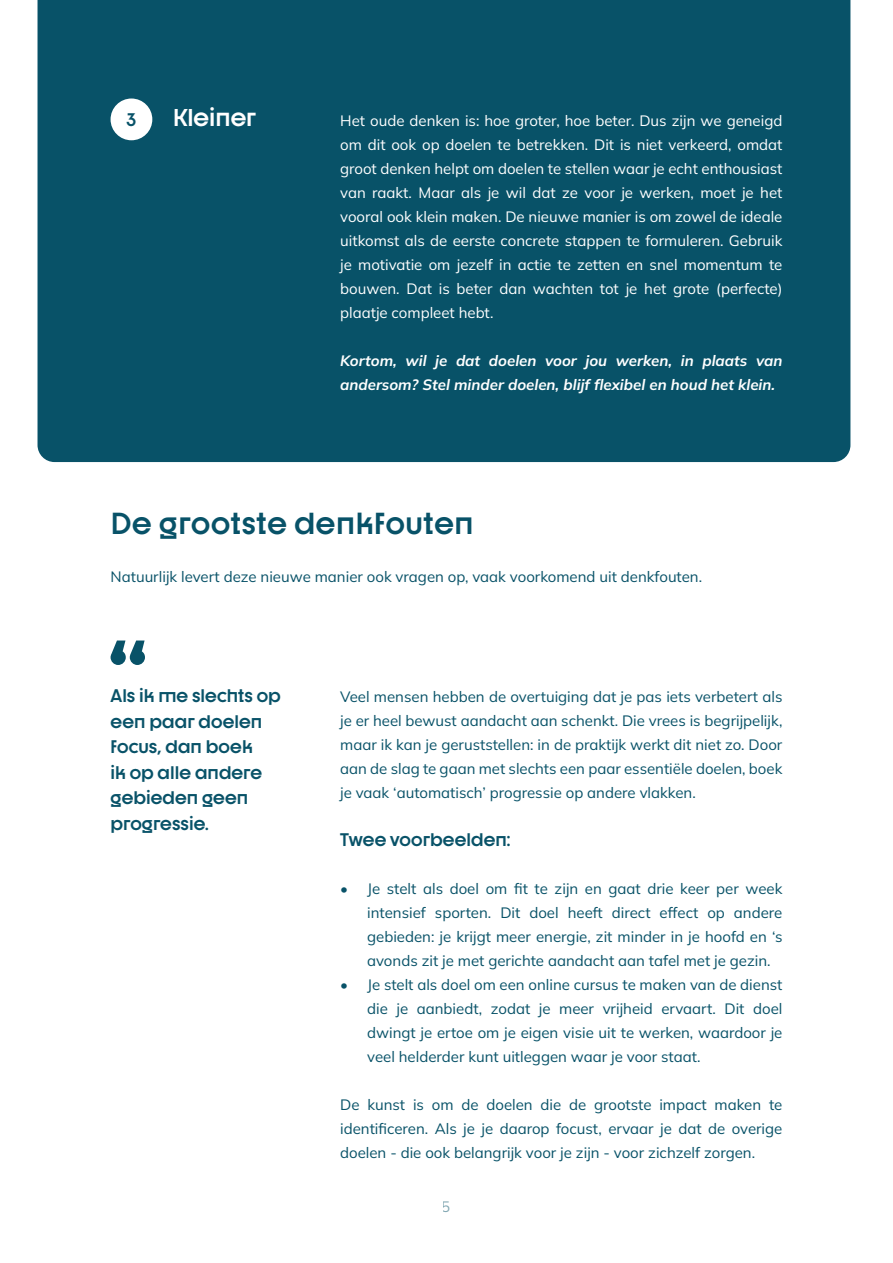
<style>
.page{position:relative;width:893px;height:1263px;background:#fff}
.page>*{position:absolute;margin:0;border:0;box-sizing:border-box;transform-origin:0 0}
.t1{font:700 30px "Dystopian";letter-spacing:.02em;color:#085268}
.t2{font:700 24px "Dystopian";color:#fff}
.t3{font:700 18px/25.5px "Dystopian";color:#085268}
.t4{font:200 15px/24px "Mulish";color:#085268;text-align:justify}
.t5{font:200 15px/24px "Mulish";color:#fff;text-align:justify}
.t6{font:italic 200 15px/24px "Mulish";color:#fff}
</style>
<div class="page">
<div style="left:38px;top:0;width:812px;height:462px;background:#085268"></div>
<div style="left:111px;top:99px;width:41px;height:41px;background:#fff;border-radius:50%"></div>
<svg style="left:111px;top:640px;width:34px;height:25px"></svg>
<p class="t3" style="left:127px;top:106px;width:11px">3</p>
<h2 class="t2" style="left:173px;top:102px;width:85px">Kleiner</h2>
<p class="t5" style="left:340px;top:108px;width:444px">Het oude denken is: hoe groter, hoe beter. Dus zijn we geneigd om dit ook op doelen te betrekken. Dit is niet verkeerd, omdat groot denken helpt om doelen te stellen waar je echt enthousiast van raakt. Maar als je wil dat ze voor je werken, moet je het vooral ook klein maken. De nieuwe manier is om zowel de ideale uitkomst als de eerste concrete stappen te formuleren. Gebruik je motivatie om jezelf in actie te zetten en snel momentum te bouwen. Dat is beter dan wachten tot je het grote (perfecte) plaatje compleet hebt.</p>
<p class="t6" style="left:340px;top:348px;width:444px">Kortom, wil je dat doelen voor jou werken, in plaats van andersom? Stel minder doelen, blijf flexibel en houd het klein.</p>
<h1 class="t1" style="left:111px;top:504px;width:365px">De grootste denkfouten</h1>
<p class="t4" style="left:111px;top:564px;width:593px">Natuurlijk levert deze nieuwe manier ook vragen op, vaak voorkomend uit denkfouten.</p>
<p class="t3" style="left:111px;top:682px;width:172px">Als ik me slechts op een paar doelen focus, dan boek<br>ik op alle andere gebieden geen progressie.</p>
<p class="t4" style="left:340px;top:684px;width:444px">Veel mensen hebben de overtuiging dat je pas iets verbetert als je er heel bewust aandacht aan schenkt. Die vrees is begrijpelijk, maar ik kan je geruststellen: in de praktijk werkt dit niet zo. Door aan de slag te gaan met slechts een paar essentiële doelen, boek je vaak ‘automatisch’ progressie op andere vlakken.</p>
<p class="t3" style="left:340px;top:826px;width:172px">Twee voorbeelden:</p>
<p class="t4" style="left:367px;top:876px;width:417px;text-indent:-27px">• Je stelt als doel om fit te zijn en gaat drie keer per week intensief sporten. Dit doel heeft direct effect op andere gebieden: je krijgt meer energie, zit minder in je hoofd en ‘s avonds zit je met gerichte aandacht aan tafel met je gezin.</p>
<p class="t4" style="left:367px;top:972px;width:417px;text-indent:-27px">• Je stelt als doel om een online cursus te maken van de dienst die je aanbiedt, zodat je meer vrijheid ervaart. Dit doel dwingt je ertoe om je eigen visie uit te werken, waardoor je veel helderder kunt uitleggen waar je voor staat.</p>
<p class="t4" style="left:340px;top:1092px;width:444px">De kunst is om de doelen die de grootste impact maken te identificeren. Als je je daarop focust, ervaar je dat de overige doelen - die ook belangrijk voor je zijn - voor zichzelf zorgen.</p>
<p class="t4" style="left:442px;top:1194px;width:10px">5</p>
</div>
